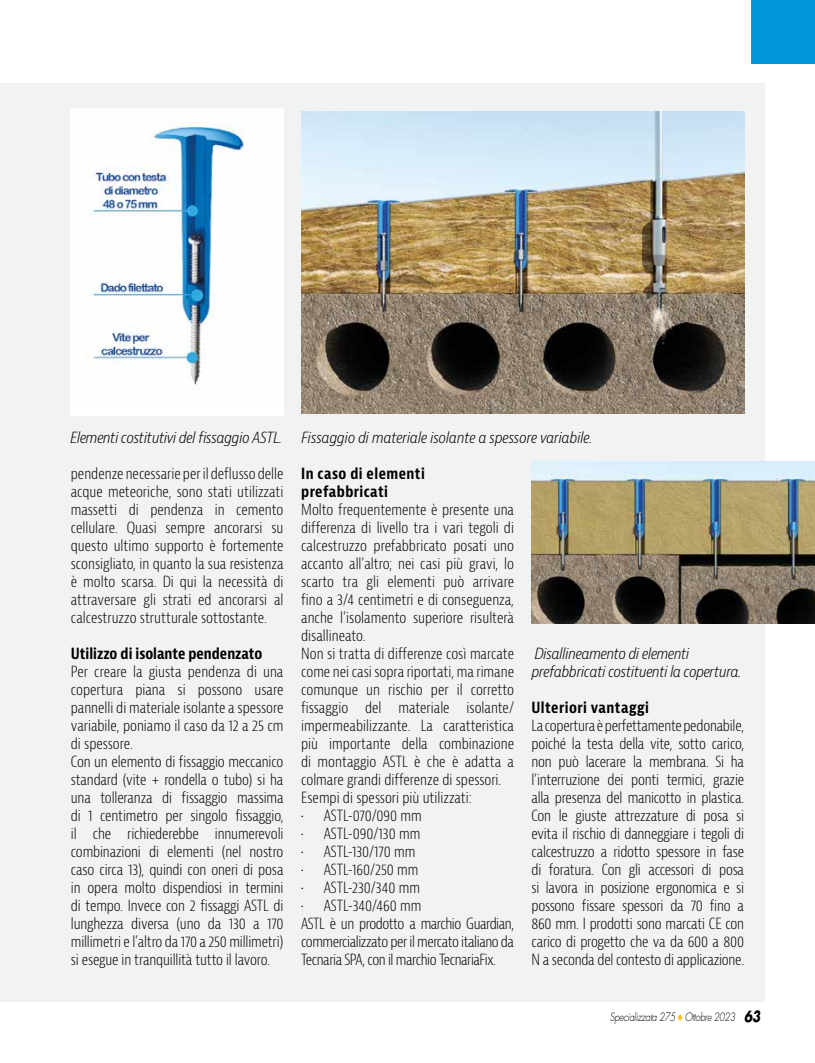
<style>
.page{position:relative;width:815px;height:1063px;background:#fff}
.page>*{position:absolute;margin:0;border:0;box-sizing:border-box;transform-origin:0 0}
.t1{font:300 condensed 15px/18px "Bernina Sans";letter-spacing:-.005em;color:#000;text-align:justify}
.t2{font:italic 300 condensed 15px/18px "Bernina Sans";letter-spacing:-.03em;color:#000}
.t3{font:300 condensed 15px/18px "Bernina Sans";letter-spacing:-.03em;color:#000}
.t4{font:700 condensed 15px/18px "Bernina Sans";letter-spacing:.03em;color:#000}
.t5{font:700 condensed 15px "Bernina Sans";color:#000}
.t6{font:italic 300 11.25px "Futura Std";letter-spacing:-.03em;color:#000;scale:.8 1}
.s1{color:#fbba00}
.s2{font-weight:700;font-size:15px}
</style>
<div class="page">
<div style="left:0;top:83px;width:765px;height:918px;background:#edf1ef"></div>
<div style="left:70px;top:109px;width:213px;height:307px;background:#fff"></div>
<img style="left:85px;top:123px;width:164px;height:265px">
<img style="left:301px;top:112px;width:443px;height:302px">
<img style="left:531px;top:461px;width:284px;height:162px">
<div style="left:751px;top:0;width:64px;height:64px;background:#0096dc"></div>
<p class="t2" style="left:70px;top:429px;width:214px">Elementi costitutivi del fissaggio ASTL.</p>
<p class="t2" style="left:301px;top:429px;width:293px">Fissaggio di materiale isolante a spessore variabile.</p>
<p class="t1" style="left:71px;top:465px;width:214px">pendenze necessarie per il deflusso delle acque meteoriche, sono stati utilizzati massetti di pendenza in cemento cellulare. Quasi sempre ancorarsi su questo ultimo supporto è fortemente sconsigliato, in quanto la sua resistenza è molto scarsa. Di qui la necessità di attraversare gli strati ed ancorarsi al calcestruzzo strutturale sottostante.</p>
<p class="t5" style="left:71px;top:644px;width:193px">Utilizzo di isolante pendenzato</p>
<p class="t1" style="left:71px;top:663px;width:214px;text-align:left">Per creare la giusta pendenza di una copertura piana si possono usare pannelli di materiale isolante a spessore variabile, poniamo il caso da 12 a 25 cm di spessore.<br>Con un elemento di fissaggio meccanico standard (vite + rondella o tubo) si ha una tolleranza di fissaggio massima di 1 centimetro per singolo fissaggio, il che richiederebbe innumerevoli combinazioni di elementi (nel nostro caso circa 13), quindi con oneri di posa in opera molto dispendiosi in termini di tempo. Invece con 2 fissaggi ASTL di lunghezza diversa (uno da 130 a 170 millimetri e l’altro da 170 a 250 millimetri) si esegue in tranquillità tutto il lavoro.</p>
<p class="t4" style="left:301px;top:465px;width:125px">In caso di elementi prefabbricati</p>
<p class="t1" style="left:301px;top:501px;width:214px;text-align:left">Molto frequentemente è presente una differenza di livello tra i vari tegoli di calcestruzzo prefabbricato posati uno accanto all’altro; nei casi più gravi, lo scarto tra gli elementi può arrivare fino a 3/4 centimetri e di conseguenza, anche l’isolamento superiore risulterà disallineato.<br>Non si tratta di differenze così marcate come nei casi sopra riportati, ma rimane comunque un rischio per il corretto fissaggio del materiale isolante/ impermeabilizzante. La caratteristica più importante della combinazione di montaggio ASTL è che è adatta a colmare grandi differenze di spessori.<br>Esempi di spessori più utilizzati:</p>
<p class="t1" style="left:301px;top:807px;width:122px">• ASTL-070/090 mm</p>
<p class="t1" style="left:301px;top:825px;width:121px">• ASTL-090/130 mm</p>
<p class="t1" style="left:301px;top:843px;width:116px">• ASTL-130/170 mm</p>
<p class="t1" style="left:301px;top:861px;width:119px">• ASTL-160/250 mm</p>
<p class="t1" style="left:301px;top:879px;width:120px">• ASTL-230/340 mm</p>
<p class="t3" style="left:301px;top:897px;width:214px">• ASTL-340/460 mm<br>ASTL è un prodotto a marchio Guardian, commercializzato per il mercato italiano da Tecnaria SPA, con il marchio TecnariaFix.</p>
<p class="t2" style="left:531px;top:645px;width:211px">Disallineamento di elementi prefabbricati costituenti la copertura.</p>
<p class="t4" style="left:531px;top:699px;width:119px">Ulteriori vantaggi</p>
<p class="t1" style="left:531px;top:717px;width:214px">La copertura è perfettamente pedonabile, poiché la testa della vite, sotto carico, non può lacerare la membrana. Si ha l’interruzione dei ponti termici, grazie alla presenza del manicotto in plastica.<br>Con le giuste attrezzature di posa si evita il rischio di danneggiare i tegoli di calcestruzzo a ridotto spessore in fase di foratura. Con gli accessori di posa si lavora in posizione ergonomica e si possono fissare spessori da 70 fino a 860 mm. I prodotti sono marcati CE con carico di progetto che va da 600 a 800<br>N a seconda del contesto di applicazione.</p>
<p class="t6" style="left:610px;top:1010px;width:190px">Specializzata 275 <span class="s1">◆</span> Ottobre 2023 <span class="s2">63</span></p>
</div>
